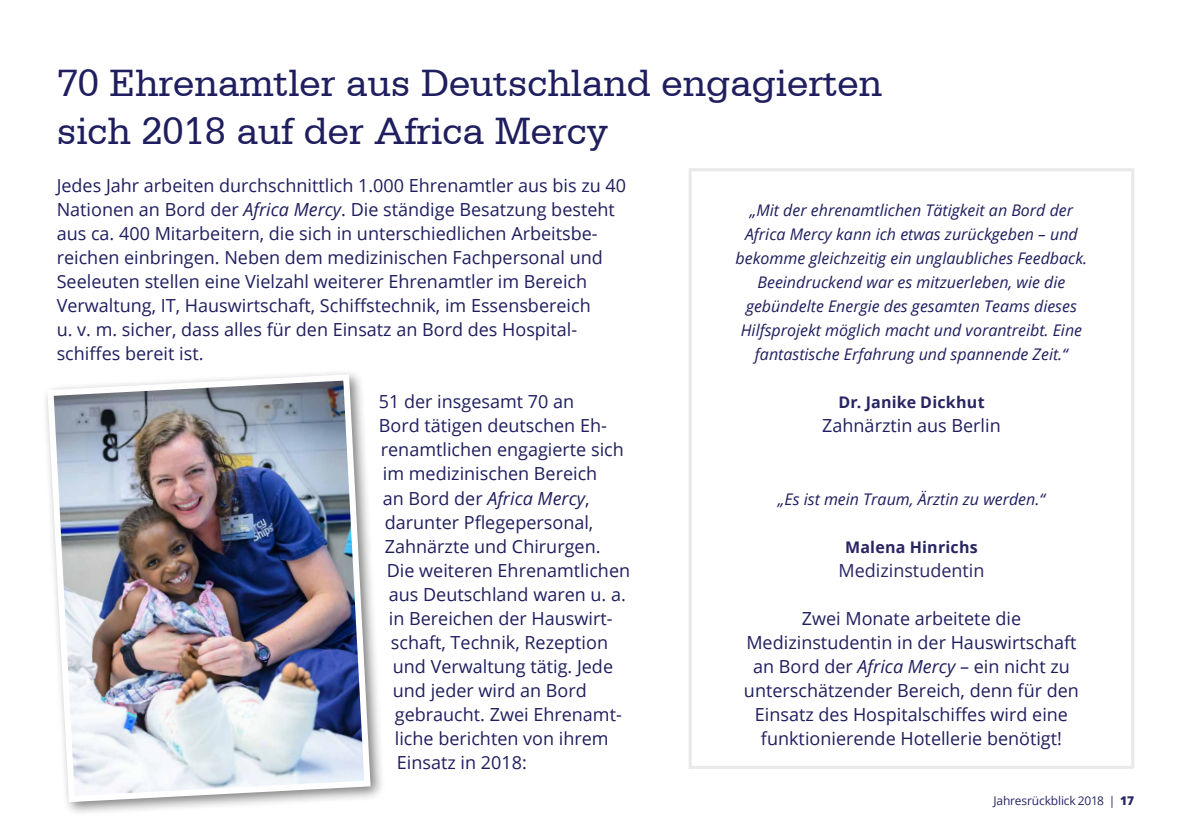
<style>
.page{position:relative;width:1191px;height:840px;background:#fff}
.page>*{position:absolute;margin:0;border:0;box-sizing:border-box;transform-origin:0 0}
.t1{font:40px/48px "Serifa BT";color:#1f1e5e}
.t2{font:18px/24px "Open Sans";color:#1f1e5e}
.t3{font:italic 18px "Open Sans";color:#1f1e5e}
.t4{font:18px "Open Sans";color:#282563}
.t5{font:italic 16px/24px "Open Sans";color:#1f1e5e;text-align:center}
.t6{font:700 16px "Open Sans";letter-spacing:.015em;color:#282563}
.t7{font:12px "Open Sans";letter-spacing:-.015em;color:#282563}
.s1{font-style:italic}
.s2{font-style:normal}
.s3{font-weight:800}
</style>
<div class="page">
<div style="left:42px;top:368px;width:343px;height:448px;background:#000;opacity:.5"></div>
<img style="left:44px;top:371px;width:330px;height:433px">
<div style="left:688px;top:168px;width:446px;height:600px;border:3px solid #e9e9e9"></div>
<h1 class="t1" style="left:57px;top:58px;width:827px">70 Ehrenamtler aus Deutschland engagierten sich 2018 auf der Africa Mercy</h1>
<p class="t2" style="left:57px;top:173px;width:571px">Jedes Jahr arbeiten durchschnittlich 1.000 Ehrenamtler aus bis zu 40<br>Nationen an Bord der <span class="s1">Africa Mercy</span>. Die ständige Besatzung besteht aus ca. 400 Mitarbeitern, die sich in unterschiedlichen Arbeitsbe&shy;reichen einbringen. Neben dem medizinischen Fachpersonal und Seeleuten stellen eine Vielzahl weiterer Ehrenamtler im Bereich Verwaltung, IT, Hauswirtschaft, Schiffstechnik, im Essensbereich<br>u. v. m. sicher, dass alles für den Einsatz an Bord des Hospital&shy;schiffes bereit ist.</p>
<p class="t2" style="left:379px;top:389px;width:197px">51 der insgesamt 70 an</p>
<p class="t2" style="left:379px;top:413px;width:229px">Bord tätigen deutschen Eh-</p>
<p class="t2" style="left:381px;top:437px;width:244px">renamtlichen engagierte sich</p>
<p class="t2" style="left:383px;top:461px;width:216px">im medizinischen Bereich</p>
<p class="t3" style="left:383px;top:485px;width:208px"><span class="s2">an Bord der</span> Africa Mercy<span class="s2">,</span></p>
<p class="t2" style="left:385px;top:509px;width:210px">darunter Pflegepersonal,</p>
<p class="t2" style="left:385px;top:533px;width:217px">Zahnärzte und Chirurgen.</p>
<p class="t2" style="left:387px;top:557px;width:245px">Die weiteren Ehrenamtlichen</p>
<p class="t2" style="left:389px;top:581px;width:238px">aus Deutschland waren u. a.</p>
<p class="t2" style="left:389px;top:605px;width:225px">in Bereichen der Hauswirt-</p>
<p class="t2" style="left:391px;top:629px;width:219px">schaft, Technik, Rezeption</p>
<p class="t2" style="left:393px;top:653px;width:222px">und Verwaltung tätig. Jede</p>
<p class="t2" style="left:393px;top:677px;width:195px">und jeder wird an Bord</p>
<p class="t2" style="left:395px;top:701px;width:228px">gebraucht. Zwei Ehrenamt-</p>
<p class="t2" style="left:395px;top:725px;width:215px">liche berichten von ihrem</p>
<p class="t2" style="left:397px;top:749px;width:131px">Einsatz in 2018:</p>
<p class="t5" style="left:735px;top:198px;width:353px">„Mit der ehrenamtlichen Tätigkeit an Bord der Africa Mercy kann ich etwas zurückgeben – und bekomme gleichzeitig ein unglaubliches Feedback.<br>Beeindruckend war es mitzuerleben, wie die gebündelte Energie des gesamten Teams dieses Hilfsprojekt möglich macht und vorantreibt. Eine fantastische Erfahrung und spannende Zeit.“</p>
<p class="t6" style="left:838px;top:391px;width:148px">Dr. Janike Dickhut</p>
<p class="t2" style="left:822px;top:413px;width:180px">Zahnärztin aus Berlin</p>
<p class="t5" style="left:778px;top:486px;width:269px">„Es ist mein Traum, Ärztin zu werden.“</p>
<p class="t6" style="left:845px;top:535px;width:134px">Malena Hinrichs</p>
<p class="t4" style="left:838px;top:557px;width:148px">Medizinstudentin</p>
<p class="t2" style="left:744px;top:605px;width:336px;text-align:center">Zwei Monate arbeitete die Medizinstudentin in der Hauswirtschaft an Bord der <span class="s1">Africa Mercy</span> – ein nicht zu unterschätzender Bereich, denn für den Einsatz des Hospitalschiffes wird eine funktionierende Hotellerie benötigt!</p>
<p class="t7" style="left:993px;top:792px;width:142px">Jahresrückblick 2018 | <span class="s3">17</span></p>
</div>
